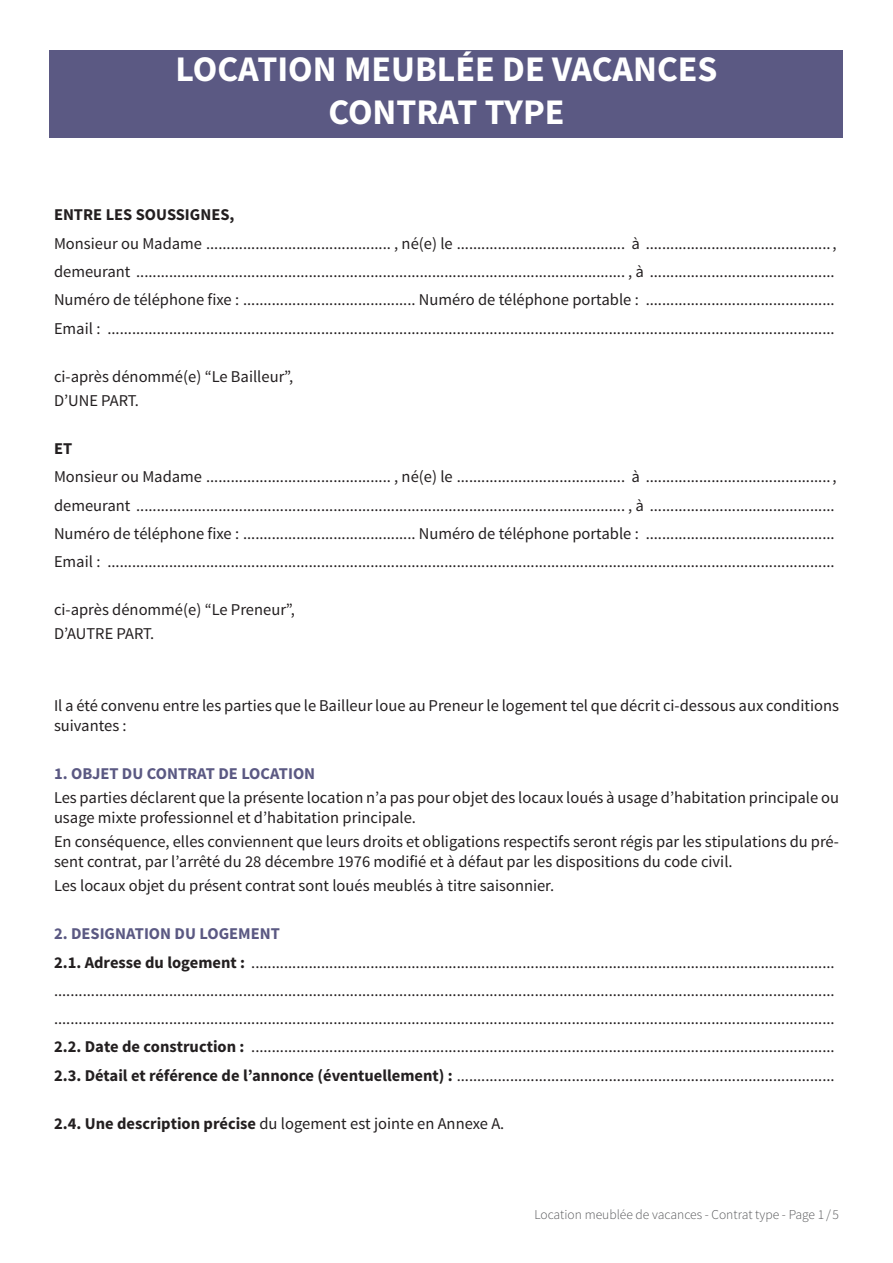
<style>
.page{position:relative;width:893px;height:1263px;background:#fff}
.page>*{position:absolute;margin:0;border:0;box-sizing:border-box;transform-origin:0 0}
.t1{font:700 36px/43.2px "Source Sans Pro";color:#fff;text-align:center}
.t2{font:16.5px/28.3px "Source Sans Pro";color:#231f20}
.t3{font:700 16.5px "Source Sans Pro";color:#5b5983}
.t4{font:700 16.5px "Source Sans Pro";color:#231f20}
.t5{font:300 13.5px "Source Sans Pro";color:#57585a}
.s1{font-weight:700;color:#5b5983}
.s2{font-weight:700}
</style>
<div class="page">
<div style="left:50px;top:50px;width:793px;height:44px;background:#5b5983"></div>
<div style="left:50px;top:93px;width:793px;height:44px;background:#5b5983"></div>
<h1 class="t1" style="left:175px;top:49px;width:543px">LOCATION MEUBLÉE DE VACANCES<br>CONTRAT TYPE</h1>
<p class="t4" style="left:54px;top:204px;width:182px">ENTRE LES SOUSSIGNES,</p>
<p class="t2" style="left:54px;top:229px;width:784px;text-align:justify">Monsieur ou Madame ............................................. , né(e) le ......................................... à ............................................., demeurant ....................................................................................................................... , à .............................................<br>Numéro de téléphone fixe : .......................................... Numéro de téléphone portable : ..............................................<br>Email : .................................................................................................................................................................................</p>
<p class="t2" style="left:54px;top:365px;width:241px;line-height:24px">ci-après dénommé(e) “Le Bailleur”,<br>D’UNE PART.</p>
<p class="t4" style="left:54px;top:438px;width:20px">ET</p>
<p class="t2" style="left:54px;top:463px;width:784px;text-align:justify">Monsieur ou Madame ............................................. , né(e) le ......................................... à ............................................., demeurant ....................................................................................................................... , à .............................................<br>Numéro de téléphone fixe : .......................................... Numéro de téléphone portable : ..............................................<br>Email : .................................................................................................................................................................................</p>
<p class="t2" style="left:54px;top:598px;width:242px;line-height:24px">ci-après dénommé(e) “Le Preneur”,<br>D’AUTRE PART.</p>
<p class="t2" style="left:54px;top:696px;width:786px;line-height:19.8px">Il a été convenu entre les parties que le Bailleur loue au Preneur le logement tel que décrit ci-dessous aux conditions suivantes :</p>
<p class="t3" style="left:54px;top:763px;width:263px">1. OBJET DU CONTRAT DE LOCATION</p>
<p class="t2" style="left:54px;top:788px;width:786px;line-height:19.8px">Les parties déclarent que la présente location n’a pas pour objet des locaux loués à usage d’habitation principale ou usage mixte professionnel et d’habitation principale.</p>
<p class="t2" style="left:54px;top:832px;width:786px;line-height:19.8px">En conséquence, elles conviennent que leurs droits et obligations respectifs seront régis par les stipulations du pré&shy;sent contrat, par l’arrêté du 28 décembre 1976 modifié et à défaut par les dispositions du code civil.</p>
<p class="t2" style="left:54px;top:872px;width:502px">Les locaux objet du présent contrat sont loués meublés à titre saisonnier.</p>
<p class="t2" style="left:54px;top:920px;width:782px"><span class="s1">2. DESIGNATION DU LOGEMENT<br></span><span class="s2">2.1. Adresse du logement :</span> .............................................................................................................................................. .............................................................................................................................................................................................. ..............................................................................................................................................................................................<br><span class="s2">2.2. Date de construction :</span> ..............................................................................................................................................<br><span class="s2">2.3. Détail et référence de l’annonce (éventuellement) :</span> ............................................................................................</p>
<p class="t2" style="left:54px;top:1109px;width:452px"><span class="s2">2.4. Une description précise</span> du logement est jointe en Annexe A.</p>
<p class="t5" style="left:534px;top:1206px;width:306px">Location meublée de vacances - Contrat type - Page 1 / 5</p>
</div>
